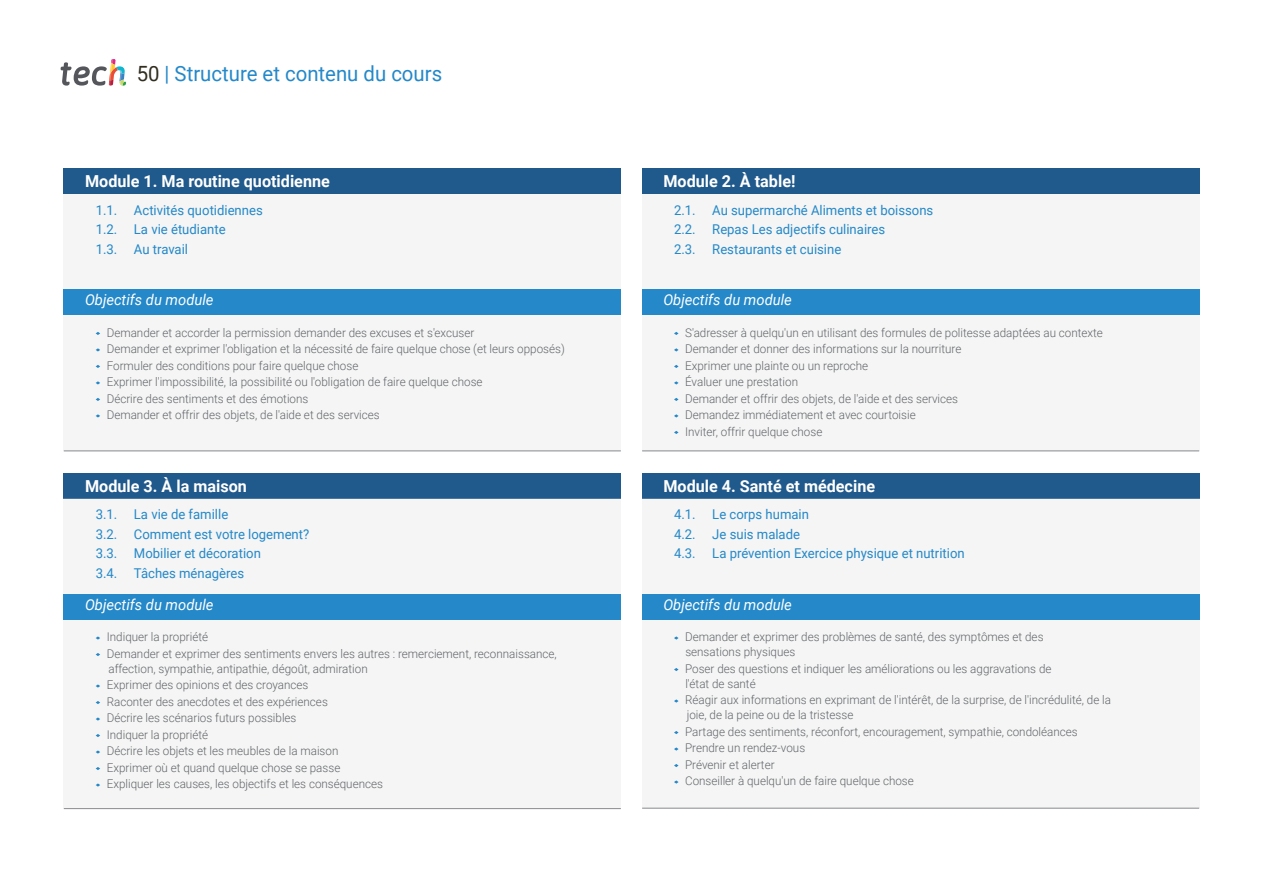
<style>
.page{position:relative;width:1263px;height:893px;background:#fff}
.page>*{position:absolute;margin:0;border:0;box-sizing:border-box;transform-origin:0 0}
.t1{font:21px "Roboto";color:#2488c9}
.t2{font:700 16.5px "Roboto";color:#fff}
.t3{font:italic 15px "Roboto";color:#fff}
.t4{font:13.5px/19.5px "Roboto";color:#2488c9}
.t5{font:300 12px/16.5px "Roboto";color:#61646a}
.s1{color:#312e20}
</style>
<div class="page">
<svg style="left:61px;top:59px;width:65px;height:27px"></svg>
<div style="left:64px;top:168px;width:557px;height:26px;background:#20598b"></div>
<div style="left:64px;top:473px;width:557px;height:26px;background:#20598b"></div>
<div style="left:642px;top:168px;width:557px;height:26px;background:#20598b"></div>
<div style="left:642px;top:473px;width:557px;height:26px;background:#20598b"></div>
<div style="left:64px;top:194px;width:557px;height:257px;background:#f4f5f4"></div>
<div style="left:64px;top:499px;width:557px;height:309px;background:#f4f5f4"></div>
<div style="left:642px;top:194px;width:557px;height:257px;background:#f4f5f4"></div>
<div style="left:642px;top:499px;width:557px;height:309px;background:#f4f5f4"></div>
<div style="left:64px;top:289px;width:557px;height:26px;background:#2488c9"></div>
<div style="left:64px;top:594px;width:557px;height:25px;background:#2488c9"></div>
<div style="left:642px;top:289px;width:557px;height:26px;background:#2488c9"></div>
<div style="left:642px;top:594px;width:557px;height:25px;background:#2488c9"></div>
<svg style="left:96px;top:332px;width:4px;height:3px"></svg>
<svg style="left:96px;top:365px;width:4px;height:3px"></svg>
<svg style="left:96px;top:398px;width:4px;height:3px"></svg>
<svg style="left:96px;top:636px;width:4px;height:4px"></svg>
<svg style="left:96px;top:653px;width:4px;height:3px"></svg>
<svg style="left:96px;top:684px;width:4px;height:4px"></svg>
<svg style="left:96px;top:701px;width:4px;height:3px"></svg>
<svg style="left:96px;top:717px;width:4px;height:4px"></svg>
<svg style="left:96px;top:734px;width:4px;height:3px"></svg>
<svg style="left:96px;top:750px;width:4px;height:4px"></svg>
<svg style="left:96px;top:767px;width:4px;height:3px"></svg>
<svg style="left:96px;top:783px;width:4px;height:4px"></svg>
<svg style="left:674px;top:636px;width:4px;height:4px"></svg>
<svg style="left:674px;top:699px;width:4px;height:4px"></svg>
<svg style="left:674px;top:747px;width:4px;height:4px"></svg>
<svg style="left:674px;top:780px;width:4px;height:4px"></svg>
<hr style="left:64px;top:451px;width:557px;height:1px;background:#878a8e">
<hr style="left:64px;top:808px;width:557px;height:1px;background:#878a8e">
<hr style="left:642px;top:451px;width:557px;height:1px;background:#878a8e">
<hr style="left:642px;top:808px;width:557px;height:1px;background:#878a8e">
<h1 class="t1" style="left:137px;top:59px;width:307px"><span class="s1">50</span> | Structure et contenu du cours</h1>
<h2 class="t2" style="left:85px;top:170px;width:246px">Module 1. Ma routine quotidienne</h2>
<h2 class="t2" style="left:663px;top:170px;width:134px">Module 2. À table!</h2>
<p class="t4" style="left:96px;top:200px;width:169px">1.1. Activités quotidiennes<br>1.2. La vie étudiante<br>1.3. Au travail</p>
<p class="t4" style="left:674px;top:200px;width:261px">2.1. Au supermarché Aliments et boissons<br>2.2. Repas Les adjectifs culinaires<br>2.3. Restaurants et cuisine</p>
<p class="t3" style="left:85px;top:289px;width:130px">Objectifs du module</p>
<p class="t3" style="left:663px;top:289px;width:130px">Objectifs du module</p>
<p class="t5" style="left:107px;top:324px;width:459px">Demander et accorder la permission demander des excuses et s'excuser<br>Demander et exprimer l'obligation et la nécessité de faire quelque chose (et leurs opposés)<br>Formuler des conditions pour faire quelque chose<br>Exprimer l'impossibilité, la possibilité ou l'obligation de faire quelque chose<br>Décrire des sentiments et des émotions<br>Demander et offrir des objets, de l'aide et des services</p>
<p class="t5" style="left:685px;top:324px;width:419px">S'adresser à quelqu'un en utilisant des formules de politesse adaptées au contexte Demander et donner des informations sur la nourriture<br>Exprimer une plainte ou un reproche<br>Évaluer une prestation<br>Demander et offrir des objets, de l'aide et des services<br>Demandez immédiatement et avec courtoisie<br>Inviter, offrir quelque chose</p>
<h2 class="t2" style="left:85px;top:474px;width:163px">Module 3. À la maison</h2>
<h2 class="t2" style="left:663px;top:474px;width:213px">Module 4. Santé et médecine</h2>
<p class="t4" style="left:96px;top:504px;width:215px">3.1. La vie de famille<br>3.2. Comment est votre logement?<br>3.3. Mobilier et décoration<br>3.4. Tâches ménagères</p>
<p class="t4" style="left:674px;top:504px;width:292px">4.1. Le corps humain<br>4.2. Je suis malade<br>4.3. La prévention Exercice physique et nutrition</p>
<p class="t3" style="left:85px;top:594px;width:130px">Objectifs du module</p>
<p class="t3" style="left:663px;top:594px;width:130px">Objectifs du module</p>
<p class="t5" style="left:107px;top:628px;width:451px">Indiquer la propriété<br>Demander et exprimer des sentiments envers les autres : remerciement, reconnaissance,</p>
<p class="t5" style="left:107px;top:660px;width:278px">affection, sympathie, antipathie, dégoût, admiration Exprimer des opinions et des croyances<br>Raconter des anecdotes et des expériences<br>Décrire les scénarios futurs possibles<br>Indiquer la propriété<br>Décrire les objets et les meubles de la maison Exprimer où et quand quelque chose se passe Expliquer les causes, les objectifs et les conséquences</p>
<p class="t5" style="left:685px;top:629px;width:360px;line-height:15px">Demander et exprimer des problèmes de santé, des symptômes et des sensations physiques</p>
<p class="t5" style="left:685px;top:660px;width:368px;line-height:15px">Poser des questions et indiquer les améliorations ou les aggravations de l'état de santé</p>
<p class="t5" style="left:685px;top:692px;width:427px;line-height:15px">Réagir aux informations en exprimant de l'intérêt, de la surprise, de l'incrédulité, de la joie, de la peine ou de la tristesse</p>
<p class="t5" style="left:685px;top:723px;width:394px">Partage des sentiments, réconfort, encouragement, sympathie, condoléances Prendre un rendez-vous<br>Prévenir et alerter<br>Conseiller à quelqu'un de faire quelque chose</p>
</div>
